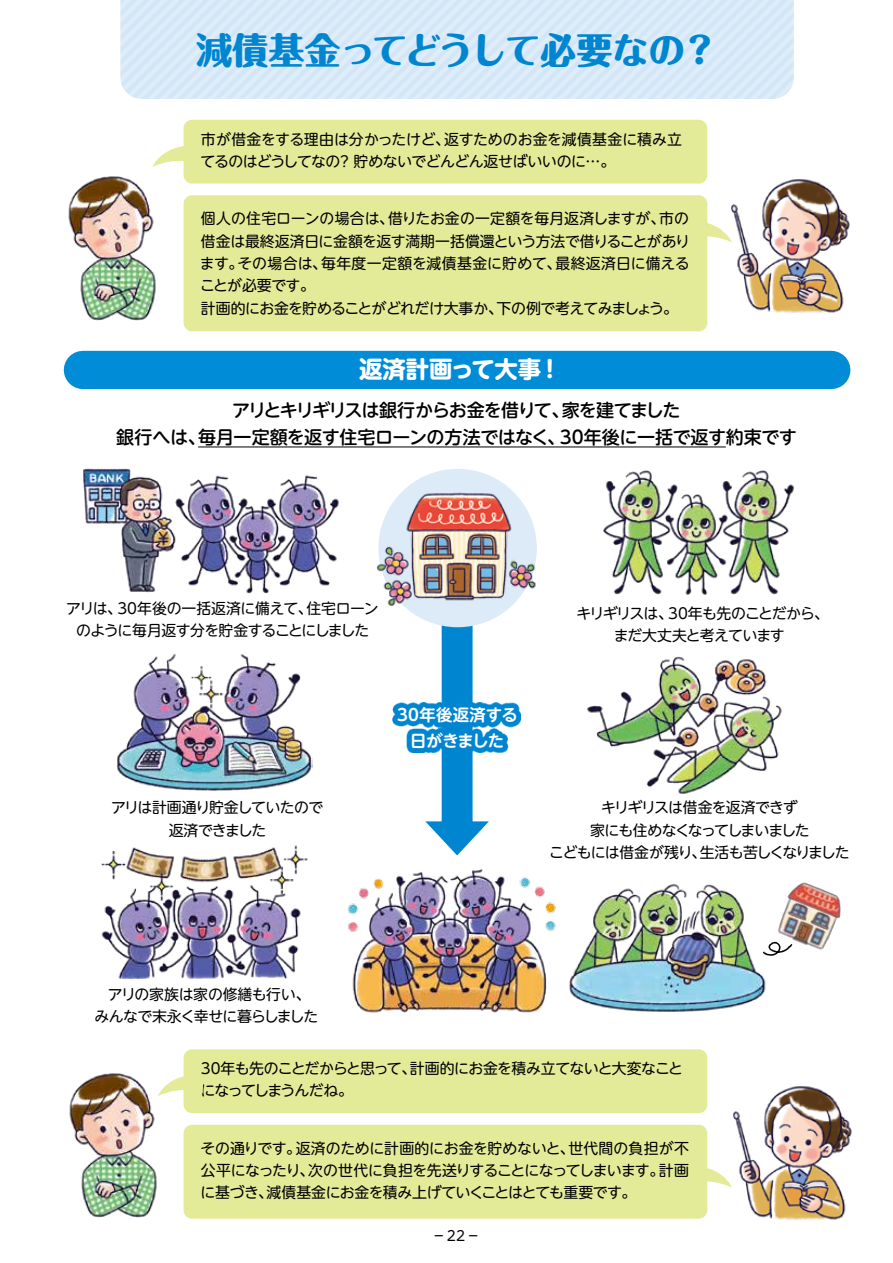
<style>
.page{position:relative;width:893px;height:1263px;background:#fff}
.page>*{position:absolute;margin:0;border:0;box-sizing:border-box;transform-origin:0 0}
.t1{font:800 36.15px "Maru Fo Pro";letter-spacing:-.02em;color:#0086d1}
.t2{font:700 23.4px "UD Shin M Go Pro";color:#fff}
.t3{font:500 18px/27.6px "UD Shin M Go Pro";letter-spacing:-.03em;color:#000;text-align:center}
.t4{font:700 16.35px/25.7px "UD Shin M Go Pro De";color:#fff;text-align:center}
.t5{font:14.85px/22.4px "UD Shin M Go Pro";letter-spacing:-.035em;color:#000}
.t6{font:14.85px/22.4px "UD Shin M Go Pro";letter-spacing:-.015em;color:#000}
.t7{font:14.85px/22.4px "UD Shin M Go Pro";letter-spacing:-.07em;color:#000;text-align:center}
.t8{font:14.85px/22.4px "UD Shin M Go Pro";letter-spacing:-.06em;color:#000;text-align:center}
.t9{font:14.85px/22.4px "UD Shin M Go Pro";letter-spacing:-.055em;color:#000;text-align:center}
.t10{font:13.8px "UD Shin M Go Pro";color:#000;scale:.7 1}
</style>
<div class="page">
<svg style="left:425px;top:620px;width:64px;height:235px"></svg>
<div style="left:184px;top:120px;width:523px;height:64px;background:#e3eb98;border-radius:9px"></div>
<div style="left:184px;top:1049px;width:523px;height:64px;background:#e3eb98;border-radius:9px"></div>
<div style="left:184px;top:195px;width:523px;height:136px;background:#e3eb98;border-radius:9px"></div>
<div style="left:184px;top:1125px;width:523px;height:94px;background:#e3eb98;border-radius:9px"></div>
<img style="left:83px;top:468px;width:256px;height:126px">
<img style="left:603px;top:470px;width:191px;height:125px">
<img style="left:117px;top:654px;width:195px;height:137px">
<img style="left:587px;top:656px;width:195px;height:138px">
<img style="left:101px;top:845px;width:207px;height:133px">
<div style="left:120px;top:0;width:674px;height:99px;background:#daeaf8"></div>
<hr style="left:198px;top:446px;width:528px;height:1px;background:#000">
<div style="left:83px;top:351px;width:748px;height:38px;background:#008cd6"></div>
<svg style="left:393px;top:702px;width:128px;height:51px;fill:#0086d1"></svg>
<div style="left:378px;top:469px;width:159px;height:158px;background:#ddebf8;border-radius:50%"></div>
<svg style="left:707px;top:218px;width:23px;height:24px"></svg>
<svg style="left:707px;top:1163px;width:25px;height:24px"></svg>
<svg style="left:152px;top:143px;width:32px;height:24px"></svg>
<svg style="left:160px;top:1072px;width:24px;height:24px"></svg>
<img style="left:68px;top:176px;width:88px;height:145px">
<img style="left:69px;top:1073px;width:91px;height:145px">
<img style="left:730px;top:179px;width:120px;height:134px">
<img style="left:733px;top:1086px;width:119px;height:134px">
<img style="left:377px;top:488px;width:160px;height:120px">
<img style="left:569px;top:884px;width:197px;height:128px">
<img style="left:347px;top:869px;width:209px;height:144px">
<img style="left:778px;top:882px;width:63px;height:68px">
<svg style="left:763px;top:942px;width:29px;height:14px"></svg>
<h1 class="t1" style="left:196px;top:21px;width:523px">減債基金ってどうして必要なの？</h1>
<p class="t5" style="left:200px;top:127px;width:483px">市が借金をする理由は分かったけど、返すためのお金を減債基金に積み立てるのはどうしてなの？ 貯めないでどんどん返せばいいのに…。</p>
<p class="t6" style="left:200px;top:207px;width:492px">個人の住宅ローンの場合は、借りたお金の一定額を毎月返済しますが、市の借金は最終返済日に金額を返す満期一括償還という方法で借りることがあります。その場合は、毎年度一定額を減債基金に貯めて、最終返済日に備えることが必要です。<br>計画的にお金を貯めることがどれだけ大事か、下の例で考えてみましょう。</p>
<h2 class="t2" style="left:359px;top:350px;width:204px">返済計画って大事！</h2>
<p class="t3" style="left:116px;top:395px;width:682px">アリとキリギリスは銀行からお金を借りて、家を建てました<br>銀行へは、毎月一定額を返す住宅ローンの方法ではなく、30年後に一括で返す約束です</p>
<p class="t5" style="left:66px;top:596px;width:314px;text-align:center">アリは、30年後の一括返済に備えて、住宅ローンのように毎月返す分を貯金することにしました</p>
<p class="t8" style="left:576px;top:601px;width:254px">キリギリスは、30年も先のことだから、まだ大丈夫と考えています</p>
<p class="t9" style="left:111px;top:796px;width:214px">アリは計画通り貯金していたので返済できました</p>
<p class="t5" style="left:94px;top:982px;width:225px;text-align:center">アリの家族は家の修繕も行い、<br>みんなで末永く幸せに暮らしました</p>
<p class="t4" style="left:397px;top:701px;width:122px">30年後返済する日がきました</p>
<p class="t7" style="left:549px;top:796px;width:302px">キリギリスは借金を返済できず<br>家にも住めなくなってしまいました<br>こどもには借金が残り、生活も苦しくなりました</p>
<p class="t5" style="left:201px;top:1056px;width:484px">30年も先のことだからと思って、計画的にお金を積み立てないと大変なことになってしまうんだね。</p>
<p class="t5" style="left:200px;top:1136px;width:490px;text-align:justify">その通りです。返済のために計画的にお金を貯めないと、世代間の負担が不公平になったり、次の世代に負担を先送りすることになってしまいます。計画に基づき、減債基金にお金を積み上げていくことはとても重要です。</p>
<p class="t10" style="left:434px;top:1225px;width:64px">ー 22 ー</p>
</div>
